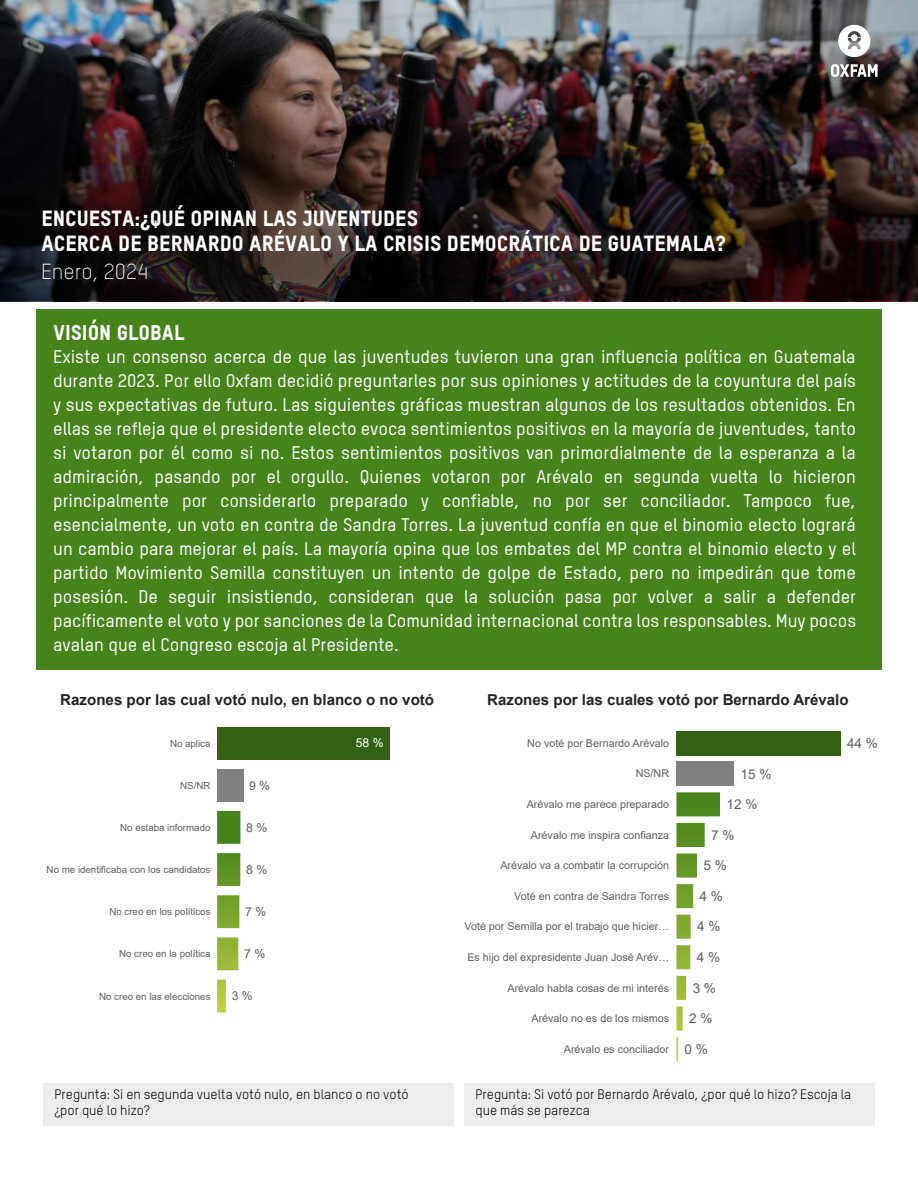
<style>
.page{position:relative;width:918px;height:1188px;background:#fff}
.page>*{position:absolute;margin:0;border:0;box-sizing:border-box;transform-origin:0 0}
.t1{font:21.6px/26px "Oxfam TSTARPRO Headline";color:#fff}
.t2{font:300 21.45px "Oxfam TSTARPRO";color:#fff}
.t3{font:21px "Oxfam TSTARPRO Headline";color:#fff}
.t4{font:500 18px/24px "Oxfam TSTARPRO";color:#fff;text-align:justify}
.t5{font:700 15.15px "Arial";color:#252423}
.t6{font:13.5px/16.5px "Oxfam TSTARPRO";color:#000}
.t7{font:13.5px "Arial";color:#605e5c}
.t8{font:12.3px "Arial";color:#605e5c}
.t9{font:12.3px "Arial";color:#fff}
.t10{font:10.8px "Arial";color:#605e5c}
.t11{font:9.75px "Arial";color:#605e5c}
</style>
<div class="page">
<img style="left:1px;top:0;width:916px;height:301px">
<div style="left:36px;top:310px;width:846px;height:360px;background:#44841a"></div>
<div style="left:217px;top:727px;width:173px;height:32px;background:#336114"></div>
<div style="left:217px;top:769px;width:26px;height:33px;background:#808080"></div>
<svg style="left:217px;top:811px;width:23px;height:201px"></svg>
<div style="left:676px;top:731px;width:165px;height:24px;background:#336114"></div>
<div style="left:676px;top:762px;width:58px;height:24px;background:#808080"></div>
<svg style="left:676px;top:792px;width:44px;height:269px"></svg>
<div style="left:43px;top:1083px;width:411px;height:43px;background:#ededed"></div>
<div style="left:464px;top:1083px;width:411px;height:43px;background:#ededed"></div>
<svg style="left:838px;top:25px;width:32px;height:32px"></svg>
<svg style="left:831px;top:64px;width:47px;height:13px"></svg>
<p class="t1" style="left:41px;top:204px;width:686px">ENCUESTA:¿QUÉ OPINAN LAS JUVENTUDES<br>ACERCA DE BERNARDO ARÉVALO Y LA CRISIS DEMOCRÁTICA DE GUATEMALA?</p>
<p class="t2" style="left:41px;top:258px;width:109px">Enero, 2024</p>
<p class="t3" style="left:53px;top:320px;width:132px">VISIÓN GLOBAL</p>
<p class="t4" style="left:53px;top:344px;width:805px">Existe un consenso acerca de que las juventudes tuvieron una gran influencia política en Guatemala durante 2023. Por ello Oxfam decidió preguntarles por sus opiniones y actitudes de la coyuntura del país y sus expectativas de futuro. Las siguientes gráficas muestran algunos de los resultados obtenidos. En ellas se refleja que el presidente electo evoca sentimientos positivos en la mayoría de juventudes, tanto si votaron por él como si no. Estos sentimientos positivos van primordialmente de la esperanza a la admiración, pasando por el orgullo. Quienes votaron por Arévalo en segunda vuelta lo hicieron principalmente por considerarlo preparado y confiable, no por ser conciliador. Tampoco fue, esencialmente, un voto en contra de Sandra Torres. La juventud confía en que el binomio electo logrará un cambio para mejorar el país. La mayoría opina que los embates del MP contra el binomio electo y el partido Movimiento Semilla constituyen un intento de golpe de Estado, pero no impedirán que tome posesión. De seguir insistiendo, consideran que la solución pasa por volver a salir a defender pacíficamente el voto y por sanciones de la Comunidad internacional contra los responsables. Muy pocos avalan que el Congreso escoja al Presidente.</p>
<p class="t5" style="left:60px;top:689px;width:375px">Razones por las cual votó nulo, en blanco o no votó</p>
<p class="t11" style="left:170px;top:736px;width:42px">No aplica</p>
<p class="t11" style="left:180px;top:779px;width:32px">NS/NR</p>
<p class="t11" style="left:120px;top:821px;width:92px">No estaba informado</p>
<p class="t11" style="left:47px;top:863px;width:165px">No me identificaba con los candidatos</p>
<p class="t11" style="left:109px;top:905px;width:103px">No creo en los políticos</p>
<p class="t11" style="left:119px;top:947px;width:93px">No creo en la política</p>
<p class="t11" style="left:99px;top:989px;width:113px">No creo en las elecciones</p>
<p class="t5" style="left:487px;top:689px;width:363px">Razones por las cuales votó por Bernardo Arévalo</p>
<p class="t10" style="left:527px;top:736px;width:143px">No voté por Bernardo Arévalo</p>
<p class="t10" style="left:636px;top:766px;width:35px">NS/NR</p>
<p class="t10" style="left:527px;top:797px;width:144px">Arévalo me parece preparado</p>
<p class="t10" style="left:531px;top:827px;width:140px">Arévalo me inspira confianza</p>
<p class="t10" style="left:500px;top:858px;width:170px">Arévalo va a combatir la corrupción</p>
<p class="t10" style="left:514px;top:889px;width:156px">Voté en contra de Sandra Torres</p>
<p class="t10" style="left:464px;top:919px;width:206px">Voté por Semilla por el trabajo que hicier…</p>
<p class="t10" style="left:467px;top:950px;width:203px">Es hijo del expresidente Juan José Arév…</p>
<p class="t10" style="left:508px;top:980px;width:163px">Arévalo habla cosas de mi interés</p>
<p class="t10" style="left:532px;top:1011px;width:139px">Arévalo no es de los mismos</p>
<p class="t10" style="left:564px;top:1041px;width:107px">Arévalo es conciliador</p>
<p class="t7" style="left:847px;top:734px;width:32px">44 %</p>
<p class="t9" style="left:356px;top:735px;width:29px">58 %</p>
<p class="t7" style="left:741px;top:765px;width:32px">15 %</p>
<p class="t7" style="left:727px;top:795px;width:32px">12 %</p>
<p class="t7" style="left:711px;top:826px;width:25px">7 %</p>
<p class="t7" style="left:704px;top:856px;width:25px">5 %</p>
<p class="t7" style="left:700px;top:887px;width:25px">4 %</p>
<p class="t7" style="left:697px;top:917px;width:25px">4 %</p>
<p class="t7" style="left:697px;top:948px;width:25px">4 %</p>
<p class="t7" style="left:693px;top:979px;width:25px">3 %</p>
<p class="t7" style="left:689px;top:1009px;width:25px">2 %</p>
<p class="t7" style="left:685px;top:1040px;width:25px">0 %</p>
<p class="t8" style="left:249px;top:777px;width:23px">9 %</p>
<p class="t8" style="left:246px;top:819px;width:23px">8 %</p>
<p class="t8" style="left:246px;top:861px;width:23px">8 %</p>
<p class="t8" style="left:245px;top:903px;width:23px">7 %</p>
<p class="t8" style="left:244px;top:945px;width:23px">7 %</p>
<p class="t8" style="left:232px;top:988px;width:23px">3 %</p>
<p class="t6" style="left:55px;top:1086px;width:356px">Pregunta: Si en segunda vuelta votó nulo, en blanco o no votó ¿por qué lo hizo?</p>
<p class="t6" style="left:476px;top:1086px;width:377px">Pregunta: Si votó por Bernardo Arévalo, ¿por qué lo hizo? Escoja la que más se parezca</p>
</div>
